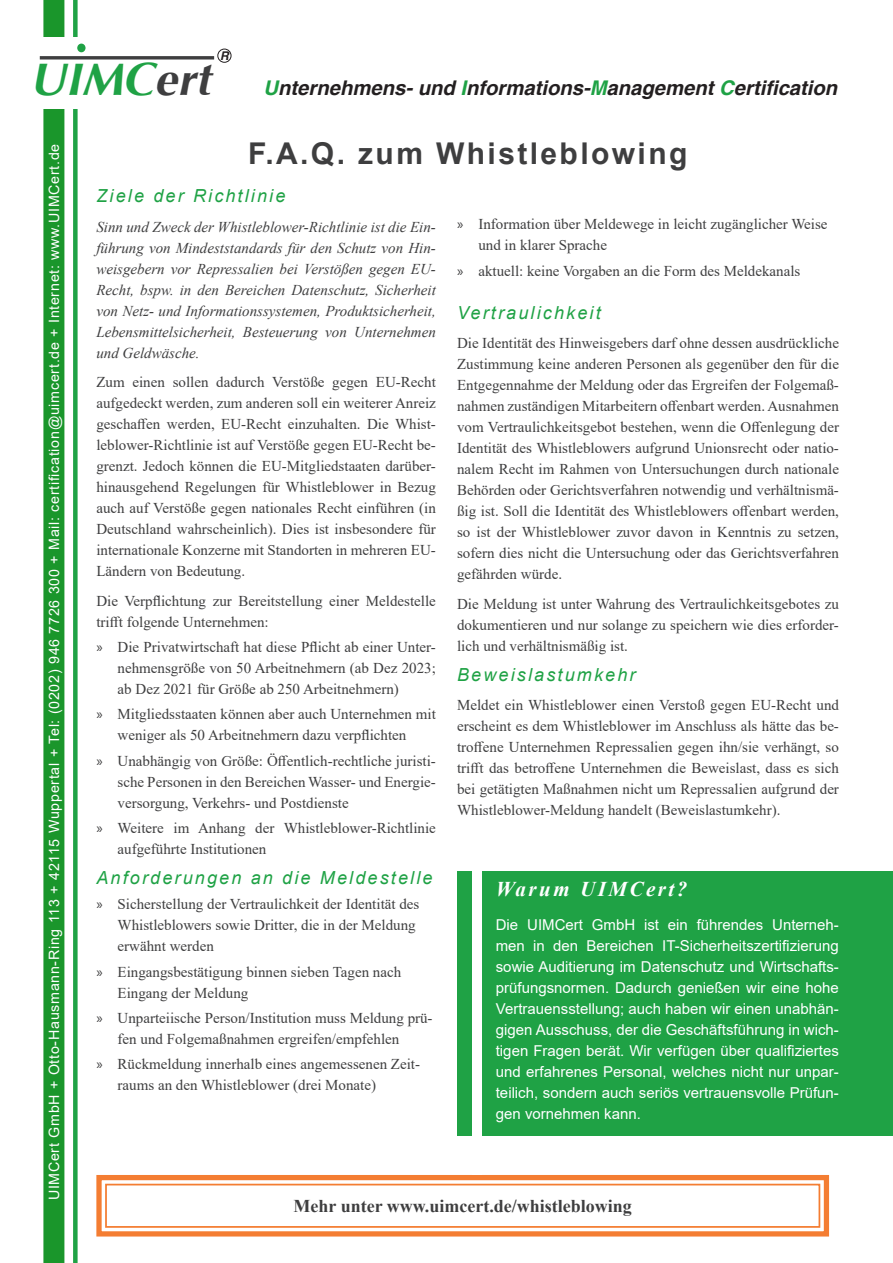
<style>
.page{position:relative;width:893px;height:1263px;background:#fff}
.page>*{position:absolute;margin:0;border:0;box-sizing:border-box;transform-origin:0 0}
.t1{font:italic 700 46.5px "Ottawa";color:#1fa245}
.h1_Überschrift{font:700 30px "Arial";letter-spacing:.08em;color:#3e3e3f}
.h2_Subtitel{font:italic 700 21px "Times New Roman";letter-spacing:.12em;color:#fff}
.t2{font:italic 700 20.25px "Switzerland";color:#231f20}
.h2_Subtitel-2{font:italic 18px "Arial";letter-spacing:.12em;color:#1fa245}
.t3{font:700 18px "Times New Roman";color:#3e3e3f}
.p_Haupttext{font:15px/21px "Times New Roman";color:#3e3e3f}
.p_Haupttext-2{font:15px/21px "Arial";color:#fff;text-align:justify}
.p_Haupttext-3{font:italic 15px/21px "Times New Roman";color:#3e3e3f;text-align:justify}
.t4{font:14.25px "Arial";letter-spacing:.05em;color:#fff}
.t5{font:italic 700 12px "Switzerland";color:#231f20}
.s1{color:#3e3e3f}
.s2{color:#1fa245}
.s3{font-family:"Myriad Pro"}
</style>
<div class="page">
<svg style="left:96px;top:1175px;width:734px;height:62px"></svg>
<div style="left:105px;top:1184px;width:715px;height:44px;border:2px solid #f47d32"></div>
<div style="left:43px;top:0;width:21px;height:1263px;background:#1a962b"></div>
<div style="left:73px;top:0;width:5px;height:1263px;background:#1fa245"></div>
<div style="left:9px;top:37px;width:205px;height:72px;background:#fff"></div>
<div style="left:218px;top:49px;width:13px;height:13px;border:1px solid #231f20;border-radius:50%"></div>
<svg style="left:40px;top:56px;width:174px;height:4px"></svg>
<div style="left:77px;top:44px;width:9px;height:8px;background:#1fa245;border-radius:50%"></div>
<div style="left:457px;top:871px;width:436px;height:264px;background:#1fa245"></div>
<div style="left:472px;top:871px;width:10px;height:304px;background:#fff"></div>
<p class="t5" style="left:220px;top:48px;width:10px">R</p>
<h1 class="t1" style="left:30px;top:51px;width:182px">UIMC<span class="s1">ert</span></h1>
<h3 class="t2" style="left:264px;top:76px;width:575px"><span class="s2">U</span>nternehmens- und <span class="s2">I</span>nformations-<span class="s2">M</span>anagement <span class="s2">C</span>ertification</h3>
<p class="t4" style="left:44px;top:1200px;width:1058px;rotate:-90deg">UIMCert GmbH + Otto-Hausmann-Ring 113 + 42115 Wuppertal + Tel: (0202) 946 7726 300 + Mail: certification@uimcert.de + Internet: www.UIMCert.de</p>
<p class="h1_Überschrift" style="left:248px;top:133px;width:441px">F.A.Q. zum Whistleblowing</p>
<p class="h2_Subtitel-2" style="left:96px;top:184px;width:191px">Ziele der Richtlinie</p>
<p class="p_Haupttext-3" style="left:96px;top:216px;width:341px">Sinn und Zweck der Whistleblower-Richtlinie ist die Ein&shy;führung von Mindeststandards für den Schutz von Hin&shy;weisgebern vor Repressalien bei Verstößen gegen EU-Recht, bspw. in den Bereichen Datenschutz, Sicherheit von Netz- und Informationssystemen, Produktsicherheit, Lebensmittelsicherheit, Besteuerung von Unternehmen und Geldwäsche.</p>
<p class="p_Haupttext" style="left:96px;top:371px;width:341px;text-align:justify">Zum einen sollen dadurch Verstöße gegen EU-Recht aufgedeckt werden, zum anderen soll ein weiterer Anreiz geschaffen werden, EU-Recht einzuhalten. Die Whist&shy;leblower-Richtlinie ist auf Verstöße gegen EU-Recht be&shy;grenzt. Jedoch können die EU-Mitgliedstaaten darüber&shy;hinausgehend Regelungen für Whistleblower in Bezug auch auf Verstöße gegen nationales Recht einführen (in Deutschland wahrscheinlich). Dies ist insbesondere für internationale Konzerne mit Standorten in mehreren EU-Ländern von Bedeutung.</p>
<p class="p_Haupttext" style="left:96px;top:590px;width:341px">Die Verpflichtung zur Bereitstellung einer Meldestelle trifft folgende Unternehmen:</p>
<p class="p_Haupttext" style="left:118px;top:636px;width:320px;text-align:justify;text-indent:-21px"><span class="s3">»</span> Die Privatwirtschaft hat diese Pflicht ab einer Unter&shy;nehmensgröße von 50 Arbeitnehmern (ab Dez 2023; ab Dez 2021 für Größe ab 250 Arbeitnehmern)</p>
<p class="p_Haupttext" style="left:96px;top:703px;width:341px;text-align:center"><span class="s3">»</span> Mitgliedsstaaten können aber auch Unternehmen mit weniger als 50 Arbeitnehmern dazu verpflichten</p>
<p class="p_Haupttext" style="left:118px;top:750px;width:320px;text-align:justify;text-indent:-21px"><span class="s3">»</span> Unabhängig von Größe: Öffentlich-rechtliche juristi&shy;sche Personen in den Bereichen Wasser- und Energie&shy;versorgung, Verkehrs- und Postdienste</p>
<p class="p_Haupttext" style="left:118px;top:817px;width:320px;text-indent:-21px"><span class="s3">»</span> Weitere im Anhang der Whistleblower-Richtlinie aufgeführte Institutionen</p>
<p class="h2_Subtitel-2" style="left:96px;top:866px;width:338px">Anforderungen an die Meldestelle</p>
<p class="p_Haupttext" style="left:118px;top:893px;width:303px;text-indent:-21px"><span class="s3">»</span> Sicherstellung der Vertraulichkeit der Identität des<br>Whistleblowers sowie Dritter, die in der Meldung erwähnt werden</p>
<p class="p_Haupttext" style="left:118px;top:960px;width:285px;text-indent:-21px"><span class="s3">»</span> Eingangsbestätigung binnen sieben Tagen nach<br>Eingang der Meldung</p>
<p class="p_Haupttext" style="left:118px;top:1007px;width:316px;text-indent:-21px"><span class="s3">»</span> Unparteiische Person/Institution muss Meldung prü&shy;fen und Folgemaßnahmen ergreifen/empfehlen</p>
<p class="p_Haupttext" style="left:118px;top:1053px;width:304px;text-indent:-21px"><span class="s3">»</span> Rückmeldung innerhalb eines angemessenen Zeit&shy;raums an den Whistleblower (drei Monate)</p>
<p class="p_Haupttext" style="left:478px;top:213px;width:351px;text-indent:-21px"><span class="s3">»</span> Information über Meldewege in leicht zugänglicher Weise und in klarer Sprache</p>
<p class="p_Haupttext" style="left:457px;top:260px;width:345px"><span class="s3">»</span> aktuell: keine Vorgaben an die Form des Meldekanals</p>
<p class="h2_Subtitel-2" style="left:457px;top:301px;width:145px">Vertraulichkeit</p>
<p class="p_Haupttext" style="left:457px;top:332px;width:383px;text-align:justify">Die Identität des Hinweisgebers darf ohne dessen ausdrückliche Zustimmung keine anderen Personen als gegenüber den für die Entgegennahme der Meldung oder das Ergreifen der Folgemaß&shy;nahmen zuständigen Mitarbeitern offenbart werden. Ausnahmen vom Vertraulichkeitsgebot bestehen, wenn die Offenlegung der Identität des Whistleblowers aufgrund Unionsrecht oder natio&shy;nalem Recht im Rahmen von Untersuchungen durch nationale Behörden oder Gerichtsverfahren notwendig und verhältnismä&shy;ßig ist. Soll die Identität des Whistleblowers offenbart werden, so ist der Whistleblower zuvor davon in Kenntnis zu setzen, sofern dies nicht die Untersuchung oder das Gerichtsverfahren gefährden würde.</p>
<p class="p_Haupttext" style="left:457px;top:592px;width:383px;text-align:justify">Die Meldung ist unter Wahrung des Vertraulichkeitsgebotes zu dokumentieren und nur solange zu speichern wie dies erforder&shy;lich und verhältnismäßig ist.</p>
<p class="h2_Subtitel-2" style="left:457px;top:663px;width:180px">Beweislastumkehr</p>
<p class="p_Haupttext" style="left:457px;top:694px;width:383px;text-align:justify">Meldet ein Whistleblower einen Verstoß gegen EU-Recht und erscheint es dem Whistleblower im Anschluss als hätte das be&shy;troffene Unternehmen Repressalien gegen ihn/sie verhängt, so trifft das betroffene Unternehmen die Beweislast, dass es sich bei getätigten Maßnahmen nicht um Repressalien aufgrund der Whistleblower-Meldung handelt (Beweislastumkehr).</p>
<p class="h2_Subtitel" style="left:496px;top:875px;width:193px">Warum UIMCert?</p>
<p class="p_Haupttext-2" style="left:496px;top:914px;width:345px">Die UIMCert GmbH ist ein führendes Unterneh&shy;men in den Bereichen IT-Sicherheitszertifizierung sowie Auditierung im Datenschutz und Wirtschafts&shy;prüfungsnormen. Dadurch genießen wir eine hohe Vertrauensstellung; auch haben wir einen unabhän&shy;gigen Ausschuss, der die Geschäftsführung in wich&shy;tigen Fragen berät. Wir verfügen über qualifiziertes und erfahrenes Personal, welches nicht nur unpar&shy;teilich, sondern auch seriös vertrauensvolle Prüfun&shy;gen vornehmen kann.</p>
<p class="t3" style="left:294px;top:1193px;width:340px">Mehr unter www.uimcert.de/whistleblowing</p>
</div>
